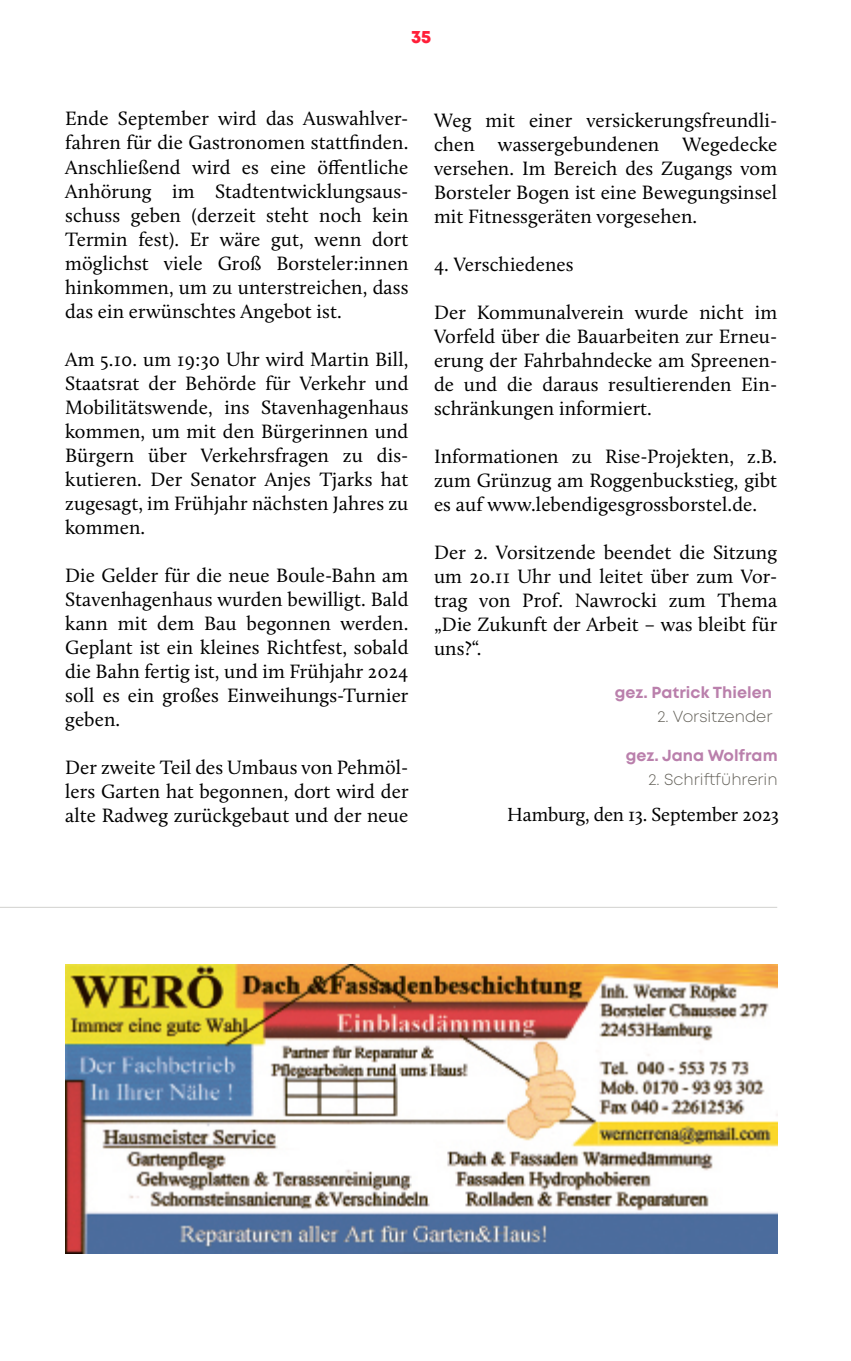
<style>
.page{position:relative;width:851px;height:1361px;background:#fff}
.page>*{position:absolute;margin:0;border:0;box-sizing:border-box;transform-origin:0 0}
.t1{font:20px/24px "Calluna";letter-spacing:.005em;color:#000;text-align:justify}
.t2{font:19.6px "Calluna";letter-spacing:-.01em;color:#000}
.t3{font:800 18px "Mont";color:#ff1f39}
.t4{font:700 16px "Mont";color:#ba80ac}
.t5{font:300 16px "Mont";color:#625f57}
</style>
<div class="page">
<hr style="left:0;top:907px;width:777px;height:1px;background:#d1d1cf">
<img style="left:65px;top:964px;width:712px;height:289px">
<p class="t3" style="left:411px;top:25px;width:22px">35</p>
<p class="t1" style="left:65px;top:107px;width:345px">Ende September wird das Auswahlver&shy;fahren für die Gastronomen stattfinden.<br>Anschließend wird es eine öffentliche Anhörung im Stadtentwicklungsaus&shy;schuss geben (derzeit steht noch kein Termin fest). Er wäre gut, wenn dort möglichst viele Groß Borsteler:innen hinkommen, um zu unterstreichen, dass das ein erwünschtes Angebot ist.</p>
<p class="t1" style="left:65px;top:347px;width:345px">Am 5.10. um 19:30 Uhr wird Martin Bill, Staatsrat der Behörde für Verkehr und Mobilitätswende, ins Stavenhagenhaus kommen, um mit den Bürgerinnen und Bürgern über Verkehrsfragen zu dis&shy;kutieren. Der Senator Anjes Tjarks hat zugesagt, im Frühjahr nächsten Jahres zu kommen.</p>
<p class="t1" style="left:65px;top:563px;width:345px">Die Gelder für die neue Boule-Bahn am Stavenhagenhaus wurden bewilligt. Bald kann mit dem Bau begonnen werden.<br>Geplant ist ein kleines Richtfest, sobald die Bahn fertig ist, und im Frühjahr 2024 soll es ein großes Einweihungs-Turnier geben.</p>
<p class="t1" style="left:65px;top:755px;width:345px">Der zweite Teil des Umbaus von Pehmöl&shy;lers Garten hat begonnen, dort wird der alte Radweg zurückgebaut und der neue</p>
<p class="t1" style="left:434px;top:108px;width:345px">Weg mit einer versickerungsfreundli&shy;chen wassergebundenen Wegedecke versehen. Im Bereich des Zugangs vom Borsteler Bogen ist eine Bewegungsinsel mit Fitnessgeräten vorgesehen.</p>
<p class="t1" style="left:434px;top:252px;width:141px">4. Verschiedenes</p>
<p class="t1" style="left:434px;top:300px;width:344px">Der Kommunalverein wurde nicht im Vorfeld über die Bauarbeiten zur Erneu&shy;erung der Fahrbahndecke am Spreenen&shy;de und die daraus resultierenden Ein&shy;schränkungen informiert.</p>
<p class="t1" style="left:434px;top:444px;width:344px">Informationen zu Rise-Projekten, z.B. zum Grünzug am Roggenbuckstieg, gibt es auf www.lebendigesgrossborstel.de.</p>
<p class="t1" style="left:434px;top:540px;width:345px">Der 2. Vorsitzende beendet die Sitzung um 20.11 Uhr und leitet über zum Vor&shy;trag von Prof. Nawrocki zum Thema „Die Zukunft der Arbeit – was bleibt für uns?“.</p>
<p class="t4" style="left:614px;top:682px;width:159px">gez. Patrick Thielen</p>
<p class="t5" style="left:657px;top:706px;width:116px">2. Vorsitzender</p>
<p class="t4" style="left:625px;top:744px;width:153px">gez. Jana Wolfram</p>
<p class="t5" style="left:648px;top:769px;width:131px">2. Schriftführerin</p>
<p class="t2" style="left:507px;top:802px;width:273px">Hamburg, den 13. September 2023</p>
</div>
